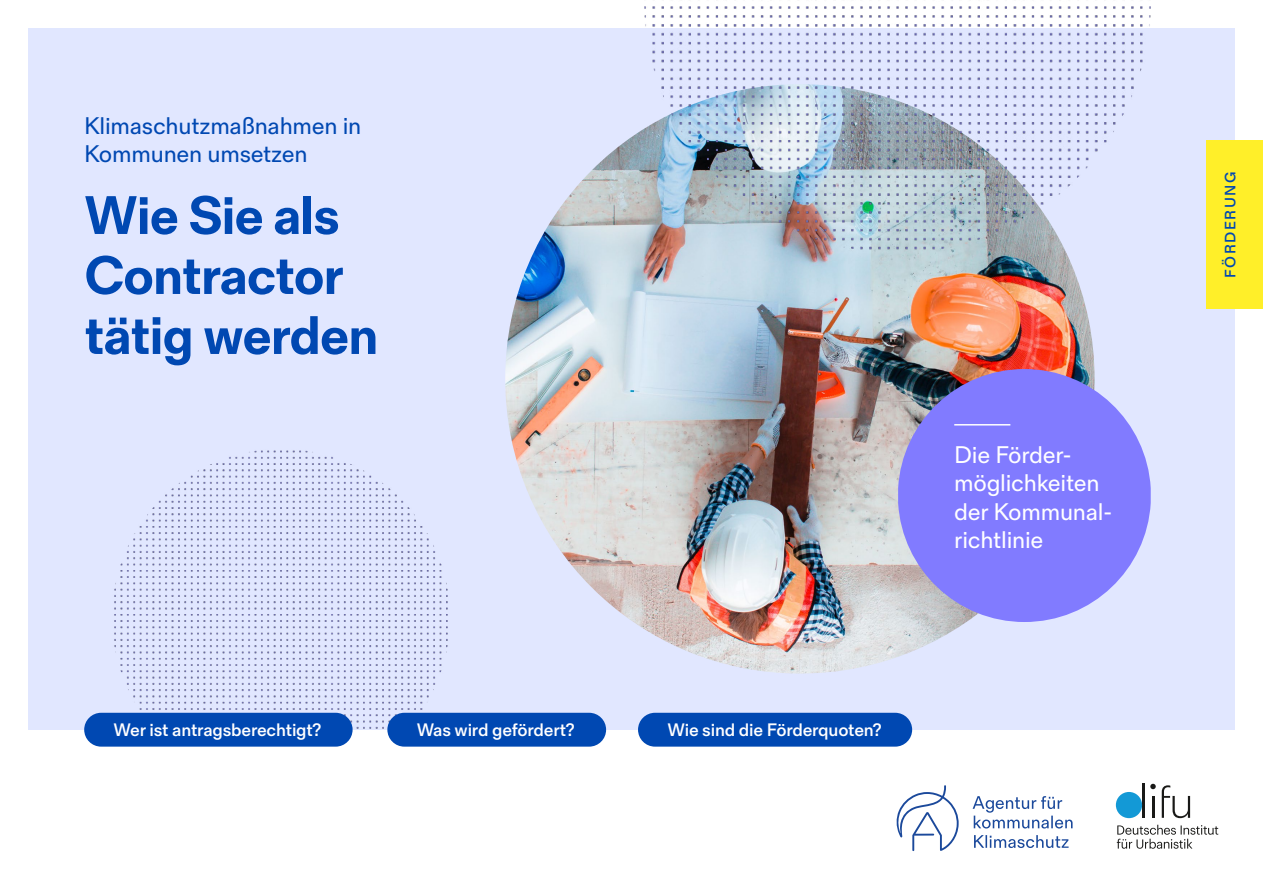
<style>
.page{position:relative;width:1263px;height:893px;background:#fff}
.page>*{position:absolute;margin:0;border:0;box-sizing:border-box;transform-origin:0 0}
.t1{font:700 54px/60px "Fold Grotesque Pro";letter-spacing:-.02em;color:#0048b2}
.t2{font:24px/28.5px "Fold Grotesque Pro";letter-spacing:-.01em;color:#fff}
.t3{font:24px/28.5px "Fold Grotesque Pro";letter-spacing:-.01em;color:#0048b2}
.t4{font:500 18px "Fold Grotesque Pro";letter-spacing:-.01em;color:#fff}
.t5{font:500 15px "Fold Grotesque Pro";letter-spacing:.1em;color:#0048b2}
</style>
<div class="page">
<svg style="left:896px;top:785px;width:176px;height:66px"></svg>
<div style="left:28px;top:28px;width:1207px;height:702px;background:#e1e7ff"></div>
<img style="left:112px;top:450px;width:337px;height:279px">
<div style="left:638px;top:713px;width:274px;height:34px;background:#0048b2;border-radius:17px"></div>
<hr style="left:1152px;top:796px;width:2px;height:22px;background:#191917">
<hr style="left:1142px;top:783px;width:2px;height:35px;background:#191917">
<svg style="left:1162px;top:785px;width:28px;height:33px"></svg>
<div style="left:1116px;top:792px;width:26px;height:26px;background:#1399d6;border-radius:50%"></div>
<svg style="left:1150px;top:784px;width:6px;height:5px"></svg>
<svg style="left:1117px;top:825px;width:101px;height:24px"></svg>
<div style="left:1207px;top:140px;width:56px;height:169px;background:#ffef29"></div>
<img style="left:505px;top:84px;width:589px;height:590px;border-radius:295px">
<div style="left:84px;top:713px;width:269px;height:34px;background:#0048b2;border-radius:17px"></div>
<div style="left:898px;top:369px;width:253px;height:253px;background:#817bff;border-radius:123px"></div>
<div style="left:387px;top:713px;width:219px;height:34px;background:#0048b2;border-radius:17px"></div>
<img style="left:645px;top:6px;width:506px;height:247px">
<hr style="left:954px;top:424px;width:56px;height:2px;background:#fff">
<p class="t3" style="left:84px;top:112px;width:279px">Klimaschutzmaßnahmen in<br>Kommunen umsetzen</p>
<h1 class="t1" style="left:84px;top:186px;width:296px">Wie Sie als<br>Contractor tätig werden</h1>
<p class="t4" style="left:114px;top:718px;width:209px">Wer ist antragsberechtigt?</p>
<p class="t4" style="left:417px;top:718px;width:160px">Was wird gefördert?</p>
<p class="t4" style="left:667px;top:718px;width:216px">Wie sind die Förderquoten?</p>
<p class="t2" style="left:954px;top:441px;width:159px">Die Förder&shy;möglichkeiten der Kommunal&shy;richtlinie</p>
<p class="t5" style="left:1221px;top:278px;width:108px;rotate:-90deg">FÖRDERUNG</p>
</div>
